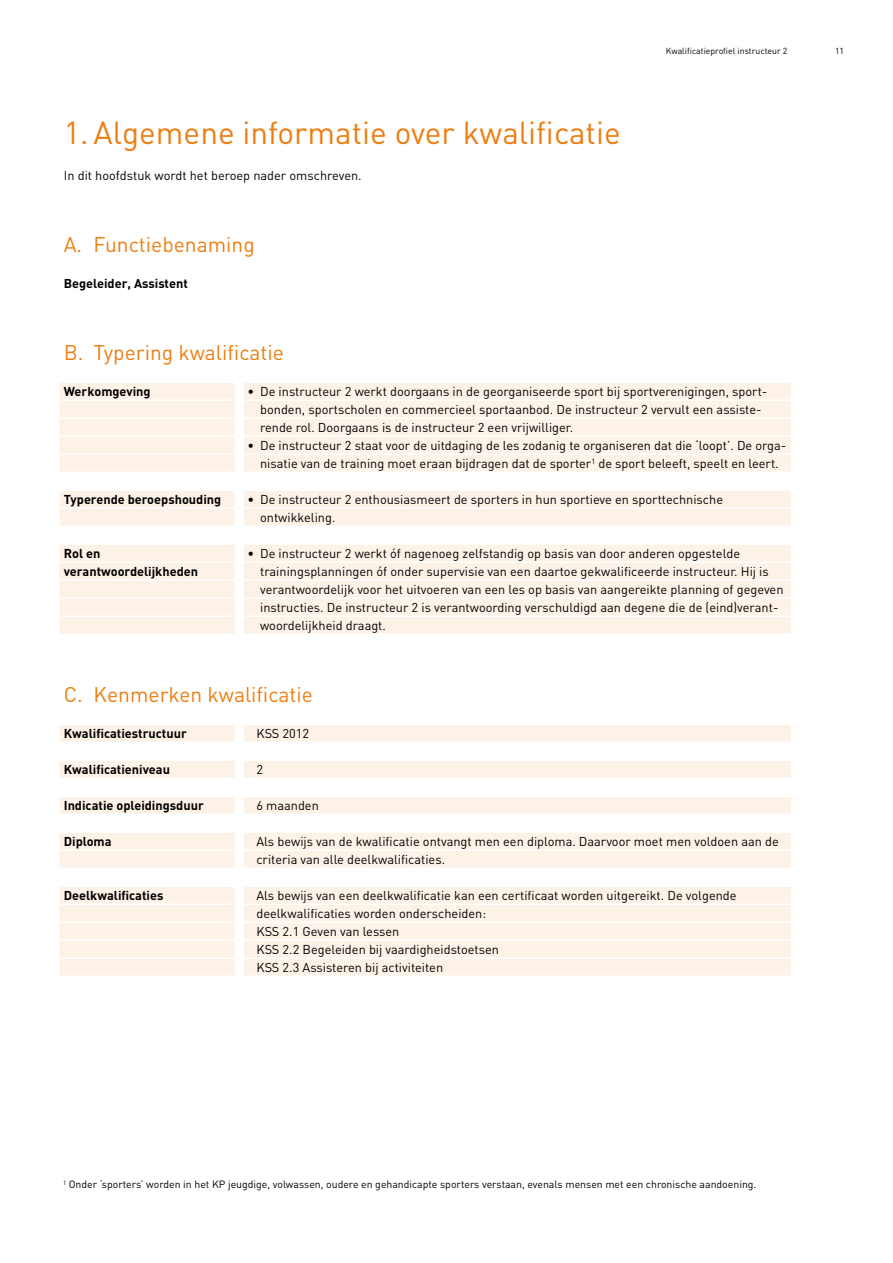
<style>
.page{position:relative;width:893px;height:1263px;background:#fff}
.page>*{position:absolute;margin:0;border:0;box-sizing:border-box;transform-origin:0 0}
.t1{font:31.5px "DIN";color:#ee7d11}
.t2{font:21px "DIN";color:#ee7d11}
.t3{font:12.75px/18px "DIN";color:#000}
.t4{font:700 12.75px/18px "DIN";color:#000}
.t5{font:10.5px "DIN";color:#000}
.t6{font:8.7px "DIN";color:#000}
</style>
<div class="page">
<div style="left:60px;top:383px;width:731px;height:16px;background:#fdf2e7"></div>
<div style="left:60px;top:401px;width:731px;height:16px;background:#fdf2e7"></div>
<div style="left:60px;top:419px;width:731px;height:16px;background:#fdf2e7"></div>
<div style="left:60px;top:437px;width:731px;height:16px;background:#fdf2e7"></div>
<div style="left:60px;top:455px;width:731px;height:16px;background:#fdf2e7"></div>
<div style="left:60px;top:491px;width:731px;height:16px;background:#fdf2e7"></div>
<div style="left:60px;top:509px;width:731px;height:16px;background:#fdf2e7"></div>
<div style="left:60px;top:545px;width:731px;height:16px;background:#fdf2e7"></div>
<div style="left:60px;top:563px;width:731px;height:16px;background:#fdf2e7"></div>
<div style="left:60px;top:581px;width:731px;height:16px;background:#fdf2e7"></div>
<div style="left:60px;top:599px;width:731px;height:16px;background:#fdf2e7"></div>
<div style="left:60px;top:617px;width:731px;height:16px;background:#fdf2e7"></div>
<div style="left:60px;top:725px;width:731px;height:16px;background:#fdf2e7"></div>
<div style="left:60px;top:761px;width:731px;height:16px;background:#fdf2e7"></div>
<div style="left:60px;top:797px;width:731px;height:16px;background:#fdf2e7"></div>
<div style="left:60px;top:833px;width:731px;height:16px;background:#fdf2e7"></div>
<div style="left:60px;top:851px;width:731px;height:16px;background:#fdf2e7"></div>
<div style="left:60px;top:887px;width:731px;height:16px;background:#fdf2e7"></div>
<div style="left:60px;top:905px;width:731px;height:16px;background:#fdf2e7"></div>
<div style="left:60px;top:923px;width:731px;height:16px;background:#fdf2e7"></div>
<div style="left:60px;top:941px;width:731px;height:16px;background:#fdf2e7"></div>
<div style="left:60px;top:959px;width:731px;height:16px;background:#fdf2e7"></div>
<div style="left:235px;top:360px;width:9px;height:648px;background:#fff"></div>
<h1 class="t1" style="left:64px;top:113px;width:558px">1. Algemene informatie over kwalificatie</h1>
<p class="t3" style="left:64px;top:166px;width:299px">In dit hoofdstuk wordt het beroep nader omschreven.</p>
<h2 class="t2" style="left:64px;top:231px;width:193px">A. Functiebenaming</h2>
<p class="t4" style="left:64px;top:274px;width:126px">Begeleider, Assistent</p>
<p class="t6" style="left:666px;top:45px;width:123px">Kwalificatieprofiel instructeur 2</p>
<p class="t6" style="left:835px;top:45px;width:11px">11</p>
<h2 class="t2" style="left:64px;top:339px;width:222px">B. Typering kwalificatie</h2>
<p class="t4" style="left:64px;top:382px;width:88px">Werkomgeving</p>
<p class="t3" style="left:260px;top:382px;width:509px;text-indent:-13px">• De instructeur 2 werkt doorgaans in de georganiseerde sport bij sportverenigingen, sport&shy;bonden, sportscholen en commercieel sportaanbod. De instructeur 2 vervult een assiste&shy;rende rol. Doorgaans is de instructeur 2 een vrijwilliger.</p>
<p class="t3" style="left:247px;top:436px;width:540px;text-align:center">• De instructeur 2 staat voor de uitdaging de les zodanig te organiseren dat die ‘loopt’. De orga&shy;nisatie van de training moet eraan bijdragen dat de sporter<sup>1</sup> de sport beleeft, speelt en leert.</p>
<p class="t4" style="left:64px;top:490px;width:159px">Typerende beroepshouding</p>
<p class="t3" style="left:260px;top:490px;width:464px;text-indent:-13px">• De instructeur 2 enthousiasmeert de sporters in hun sportieve en sporttechnische ontwikkeling.</p>
<p class="t4" style="left:64px;top:544px;width:136px">Rol en verantwoordelijkheden</p>
<p class="t3" style="left:260px;top:544px;width:525px;text-indent:-13px">• De instructeur 2 werkt óf nagenoeg zelfstandig op basis van door anderen opgestelde trainingsplanningen óf onder supervisie van een daartoe gekwalificeerde instructeur. Hij is verantwoordelijk voor het uitvoeren van een les op basis van aangereikte planning of gegeven instructies. De instructeur 2 is verantwoording verschuldigd aan degene die de (eind)verant&shy;woordelijkheid draagt.</p>
<h2 class="t2" style="left:64px;top:681px;width:251px">C. Kenmerken kwalificatie</h2>
<p class="t4" style="left:64px;top:724px;width:125px">Kwalificatiestructuur</p>
<p class="t3" style="left:256px;top:724px;width:54px">KSS 2012</p>
<p class="t4" style="left:64px;top:760px;width:108px">Kwalificatieniveau</p>
<p class="t3" style="left:256px;top:760px;width:8px">2</p>
<p class="t4" style="left:64px;top:796px;width:142px">Indicatie opleidingsduur</p>
<p class="t3" style="left:256px;top:796px;width:64px">6 maanden</p>
<p class="t4" style="left:64px;top:832px;width:49px">Diploma</p>
<p class="t3" style="left:256px;top:832px;width:524px">Als bewijs van de kwalificatie ontvangt men een diploma. Daarvoor moet men voldoen aan de criteria van alle deelkwalificaties.</p>
<p class="t4" style="left:64px;top:886px;width:101px">Deelkwalificaties</p>
<p class="t3" style="left:256px;top:886px;width:482px">Als bewijs van een deelkwalificatie kan een certificaat worden uitgereikt. De volgende deelkwalificaties worden onderscheiden:<br>KSS 2.1 Geven van lessen<br>KSS 2.2 Begeleiden bij vaardigheidstoetsen<br>KSS 2.3 Assisteren bij activiteiten</p>
<p class="t5" style="left:63px;top:1178px;width:695px"><sup>1</sup> Onder ‘sporters’ worden in het KP jeugdige, volwassen, oudere en gehandicapte sporters verstaan, evenals mensen met een chronische aandoening.</p>
</div>
